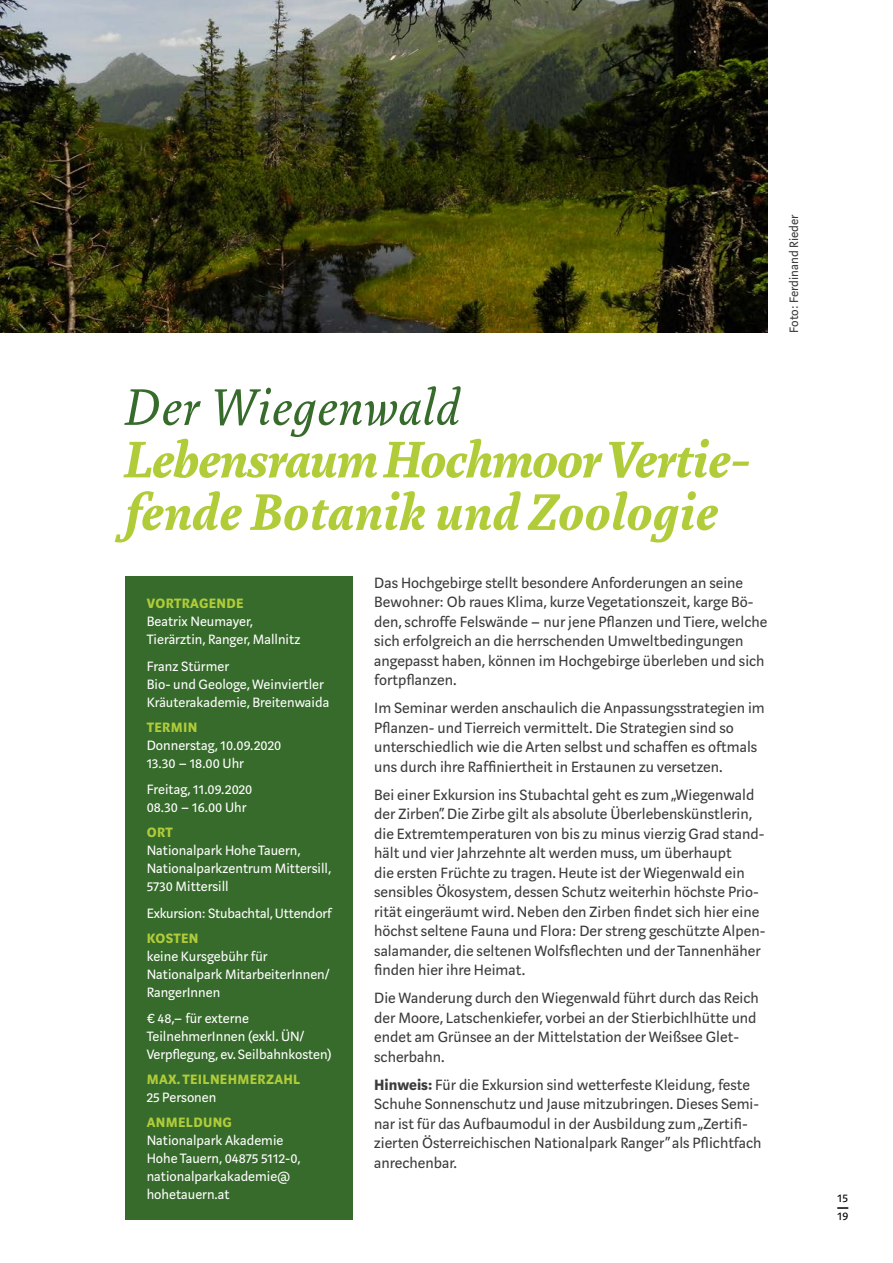
<style>
.page{position:relative;width:893px;height:1263px;background:#fff}
.page>*{position:absolute;margin:0;border:0;box-sizing:border-box;transform-origin:0 0}
.t1{font:italic 700 55.5px/52.5px "Marat Pro";letter-spacing:.01em;color:#b1cc39}
.t2{font:italic 55.5px "Marat Pro";letter-spacing:.02em;color:#376b2b}
.t3{font:16.5px/19.5px "Marat Sans";color:#3b3b3a}
.t4{font:15px/18px "Marat Sans";color:#fff}
.t5{font:700 15px "Marat Sans";letter-spacing:.02em;color:#b1cc39}
.t6{font:13.5px "Marat Sans";color:#3b3b3a}
.t7{font:12.75px/18px "Marat Sans";color:#000}
.s1{font-weight:700}
</style>
<div class="page">
<svg style="left:837px;top:1207px;width:11px;height:2px"></svg>
<img style="left:0;top:0;width:767px;height:333px">
<div style="left:125px;top:576px;width:228px;height:644px;background:#376b2b"></div>
<h1 class="t2" style="left:125px;top:376px;width:336px">Der Wiegenwald</h1>
<h1 class="t1" style="left:125px;top:434px;width:626px">Lebensraum Hochmoor Vertie&shy;fende Botanik und Zoologie</h1>
<p class="t3" style="left:374px;top:573px;width:395px">Das Hochgebirge stellt besondere Anforderungen an seine Bewohner: Ob raues Klima, kurze Vegetationszeit, karge Bö&shy;den, schroffe Felswände – nur jene Pflanzen und Tiere, welche sich erfolgreich an die herrschenden Umweltbedingungen angepasst haben, können im Hochgebirge überleben und sich fortpflanzen.</p>
<p class="t3" style="left:374px;top:699px;width:392px">Im Seminar werden anschaulich die Anpassungsstrategien im Pflanzen- und Tierreich vermittelt. Die Strategien sind so unterschiedlich wie die Arten selbst und schaffen es oftmals uns durch ihre Raffiniertheit in Erstaunen zu versetzen.</p>
<p class="t3" style="left:374px;top:785px;width:393px">Bei einer Exkursion ins Stubachtal geht es zum „Wiegenwald der Zirben“. Die Zirbe gilt als absolute Überlebenskünstlerin, die Extremtemperaturen von bis zu minus vierzig Grad stand&shy;hält und vier Jahrzehnte alt werden muss, um überhaupt<br>die ersten Früchte zu tragen. Heute ist der Wiegenwald ein sensibles Ökosystem, dessen Schutz weiterhin höchste Prio&shy;rität eingeräumt wird. Neben den Zirben findet sich hier eine höchst seltene Fauna und Flora: Der streng geschützte Alpen&shy;salamander, die seltenen Wolfsflechten und der Tannenhäher finden hier ihre Heimat.</p>
<p class="t3" style="left:374px;top:989px;width:386px">Die Wanderung durch den Wiegenwald führt durch das Reich der Moore, Latschenkiefer, vorbei an der Stierbichlhütte und endet am Grünsee an der Mittelstation der Weißsee Glet&shy;scherbahn.</p>
<p class="t3" style="left:374px;top:1075px;width:389px"><span class="s1">Hinweis:</span> Für die Exkursion sind wetterfeste Kleidung, feste Schuhe Sonnenschutz und Jause mitzubringen. Dieses Semi&shy;nar ist für das Aufbaumodul in der Ausbildung zum „Zertifi&shy;zierten Österreichischen Nationalpark Ranger“ als Pflichtfach anrechenbar.</p>
<p class="t5" style="left:147px;top:595px;width:98px">VORTRAGENDE</p>
<p class="t4" style="left:147px;top:612px;width:155px">Beatrix Neumayer,<br>Tierärztin, Ranger, Mallnitz</p>
<p class="t4" style="left:147px;top:657px;width:184px">Franz Stürmer<br>Bio- und Geologe, Weinviertler<br>Kräuterakademie, Breitenwaida</p>
<p class="t5" style="left:147px;top:719px;width:52px">TERMIN</p>
<p class="t4" style="left:147px;top:736px;width:136px">Donnerstag, 10.09.2020<br>13.30 – 18.00 Uhr</p>
<p class="t4" style="left:147px;top:780px;width:107px">Freitag, 11.09.2020<br>08.30 – 16.00 Uhr</p>
<p class="t5" style="left:147px;top:824px;width:27px">ORT</p>
<p class="t4" style="left:147px;top:841px;width:186px">Nationalpark Hohe Tauern,<br>Nationalparkzentrum Mittersill,<br>5730 Mittersill</p>
<p class="t4" style="left:147px;top:904px;width:186px">Exkursion: Stubachtal, Uttendorf</p>
<p class="t5" style="left:147px;top:930px;width:53px">KOSTEN</p>
<p class="t4" style="left:147px;top:947px;width:185px">keine Kursgebühr für<br>Nationalpark MitarbeiterInnen/<br>RangerInnen</p>
<p class="t4" style="left:147px;top:1009px;width:186px">€ 48,– für externe<br>TeilnehmerInnen (exkl. ÜN/<br>Verpflegung, ev. Seilbahnkosten)</p>
<p class="t5" style="left:147px;top:1071px;width:155px">MAX. TEILNEHMERZAHL</p>
<p class="t4" style="left:147px;top:1088px;width:71px">25 Personen</p>
<p class="t5" style="left:147px;top:1114px;width:87px">ANMELDUNG</p>
<p class="t4" style="left:147px;top:1131px;width:156px">Nationalpark Akademie<br>Hohe Tauern, 04875 5112-0, nationalparkakademie@ hohetauern.at</p>
<p class="t6" style="left:787px;top:333px;width:120px;rotate:-90deg">Foto: Ferdinand Rieder</p>
<p class="t7" style="left:837px;top:1190px;width:12px">15<br>19</p>
</div>
